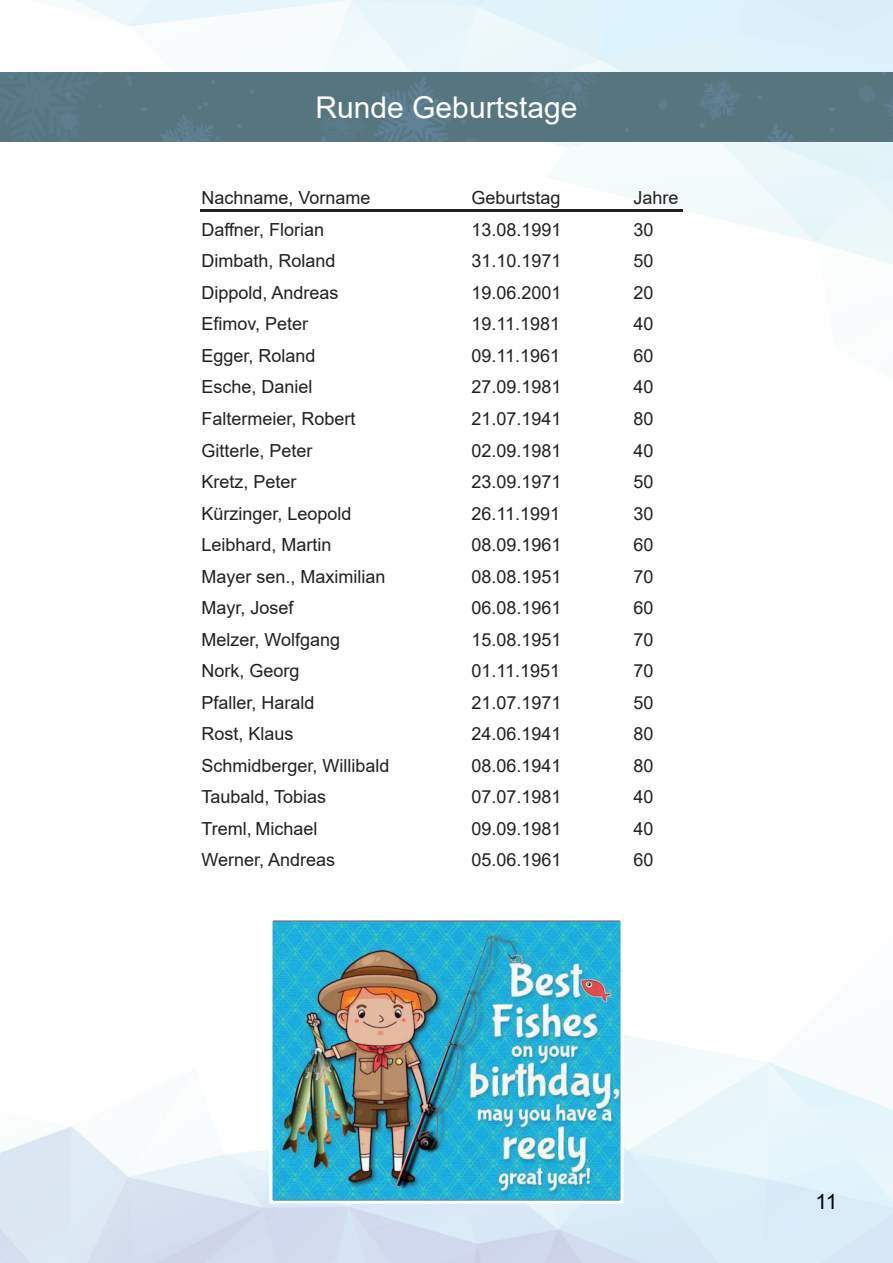
<style>
.page{position:relative;width:893px;height:1263px;background:#fff}
.page>*{position:absolute;margin:0;border:0;box-sizing:border-box;transform-origin:0 0}
.t1{font:30px "Arial";color:#fff}
.t2{font:21px "Arial";color:#000}
.t3{font:18px "Arial";color:#231f20}
</style>
<div class="page">
<img style="left:0;top:0;width:893px;height:1263px">
<img style="left:0;top:141px;width:893px;height:1px">
<img style="left:0;top:72px;width:893px;height:69px">
<img style="left:273px;top:921px;width:346px;height:278px">
<div style="left:269px;top:917px;width:354px;height:286px;border:3px solid #fff"></div>
<img style="left:200px;top:210px;width:482px;height:1px">
<h1 class="t1" style="left:316px;top:86px;width:263px">Runde Geburtstage</h1>
<p class="t3" style="left:201px;top:186px;width:171px">Nachname, Vorname</p>
<p class="t3" style="left:471px;top:186px;width:91px">Geburtstag</p>
<p class="t3" style="left:633px;top:186px;width:47px">Jahre</p>
<p class="t3" style="left:201px;top:217px;width:124px">Daffner, Florian</p>
<p class="t3" style="left:471px;top:217px;width:92px">13.08.1991</p>
<p class="t3" style="left:633px;top:217px;width:22px">30</p>
<p class="t3" style="left:201px;top:249px;width:136px">Dimbath, Roland</p>
<p class="t3" style="left:471px;top:249px;width:92px">31.10.1971</p>
<p class="t3" style="left:633px;top:249px;width:22px">50</p>
<p class="t3" style="left:201px;top:280px;width:139px">Dippold, Andreas</p>
<p class="t3" style="left:471px;top:280px;width:92px">19.06.2001</p>
<p class="t3" style="left:633px;top:280px;width:22px">20</p>
<p class="t3" style="left:201px;top:312px;width:108px">Efimov, Peter</p>
<p class="t3" style="left:471px;top:312px;width:90px">19.11.1981</p>
<p class="t3" style="left:633px;top:312px;width:22px">40</p>
<p class="t3" style="left:201px;top:343px;width:116px">Egger, Roland</p>
<p class="t3" style="left:471px;top:343px;width:90px">09.11.1961</p>
<p class="t3" style="left:633px;top:343px;width:22px">60</p>
<p class="t3" style="left:201px;top:375px;width:113px">Esche, Daniel</p>
<p class="t3" style="left:471px;top:375px;width:92px">27.09.1981</p>
<p class="t3" style="left:633px;top:375px;width:22px">40</p>
<p class="t3" style="left:201px;top:406px;width:156px">Faltermeier, Robert</p>
<p class="t3" style="left:471px;top:406px;width:92px">21.07.1941</p>
<p class="t3" style="left:633px;top:406px;width:22px">80</p>
<p class="t3" style="left:201px;top:438px;width:113px">Gitterle, Peter</p>
<p class="t3" style="left:471px;top:438px;width:92px">02.09.1981</p>
<p class="t3" style="left:633px;top:438px;width:22px">40</p>
<p class="t3" style="left:201px;top:469px;width:97px">Kretz, Peter</p>
<p class="t3" style="left:471px;top:469px;width:92px">23.09.1971</p>
<p class="t3" style="left:633px;top:469px;width:22px">50</p>
<p class="t3" style="left:201px;top:501px;width:152px">Kürzinger, Leopold</p>
<p class="t3" style="left:471px;top:501px;width:90px">26.11.1991</p>
<p class="t3" style="left:633px;top:501px;width:22px">30</p>
<p class="t3" style="left:201px;top:532px;width:132px">Leibhard, Martin</p>
<p class="t3" style="left:471px;top:532px;width:92px">08.09.1961</p>
<p class="t3" style="left:633px;top:532px;width:22px">60</p>
<p class="t3" style="left:201px;top:564px;width:186px">Mayer sen., Maximilian</p>
<p class="t3" style="left:471px;top:564px;width:92px">08.08.1951</p>
<p class="t3" style="left:633px;top:564px;width:22px">70</p>
<p class="t3" style="left:201px;top:595px;width:94px">Mayr, Josef</p>
<p class="t3" style="left:471px;top:595px;width:92px">06.08.1961</p>
<p class="t3" style="left:633px;top:595px;width:22px">60</p>
<p class="t3" style="left:201px;top:627px;width:140px">Melzer, Wolfgang</p>
<p class="t3" style="left:471px;top:627px;width:92px">15.08.1951</p>
<p class="t3" style="left:633px;top:627px;width:22px">70</p>
<p class="t3" style="left:201px;top:658px;width:100px">Nork, Georg</p>
<p class="t3" style="left:471px;top:658px;width:90px">01.11.1951</p>
<p class="t3" style="left:633px;top:658px;width:22px">70</p>
<p class="t3" style="left:201px;top:690px;width:115px">Pfaller, Harald</p>
<p class="t3" style="left:471px;top:690px;width:92px">21.07.1971</p>
<p class="t3" style="left:633px;top:690px;width:22px">50</p>
<p class="t3" style="left:201px;top:721px;width:94px">Rost, Klaus</p>
<p class="t3" style="left:471px;top:721px;width:92px">24.06.1941</p>
<p class="t3" style="left:633px;top:721px;width:22px">80</p>
<p class="t3" style="left:201px;top:753px;width:190px">Schmidberger, Willibald</p>
<p class="t3" style="left:471px;top:753px;width:92px">08.06.1941</p>
<p class="t3" style="left:633px;top:753px;width:22px">80</p>
<p class="t3" style="left:201px;top:784px;width:126px">Taubald, Tobias</p>
<p class="t3" style="left:471px;top:784px;width:92px">07.07.1981</p>
<p class="t3" style="left:633px;top:784px;width:22px">40</p>
<p class="t3" style="left:201px;top:816px;width:118px">Treml, Michael</p>
<p class="t3" style="left:471px;top:816px;width:92px">09.09.1981</p>
<p class="t3" style="left:633px;top:816px;width:22px">40</p>
<p class="t3" style="left:201px;top:847px;width:135px">Werner, Andreas</p>
<p class="t3" style="left:471px;top:847px;width:92px">05.06.1961</p>
<p class="t3" style="left:633px;top:847px;width:22px">60</p>
<p class="t2" style="left:816px;top:1187px;width:23px">11</p>
</div>
